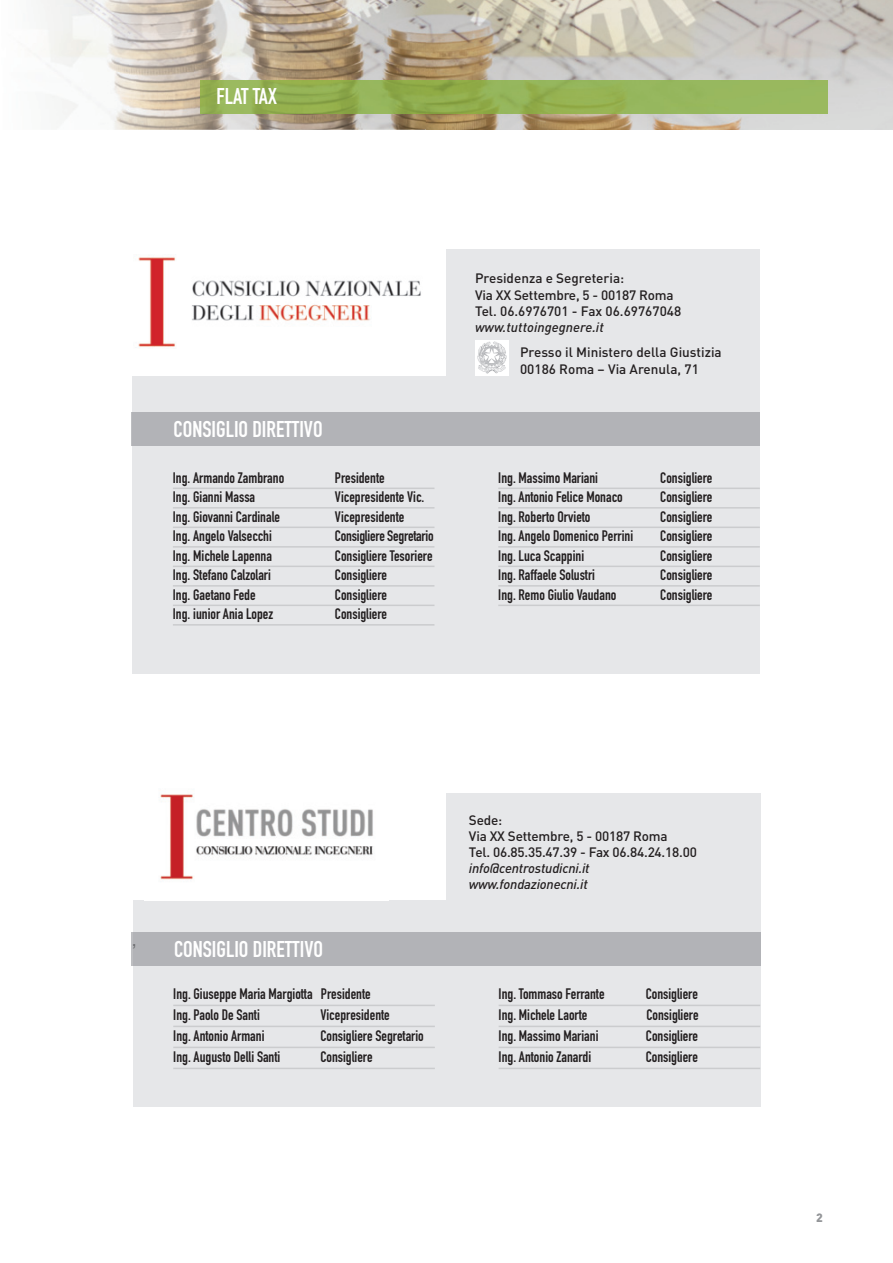
<style>
.page{position:relative;width:893px;height:1263px;background:#fff}
.page>*{position:absolute;margin:0;border:0;box-sizing:border-box;transform-origin:0 0}
.t1{font:700 22.5px "DIN Condensed";color:#fff}
.t2{font:18px "Helvetica";color:#6c6d70}
.t3{font:700 15px/21px "DIN Condensed";color:#231f20}
.t4{font:500 13.5px/16.2px "DIN";color:#231f20}
.t5{font:italic 500 13.5px/16.6px "DIN";letter-spacing:-.015em;color:#231f20}
.t6{font:900 12px "DIN";color:#939598}
</style>
<div class="page">
<div style="left:133px;top:249px;width:627px;height:424px;background:#e6e7e9"></div>
<img style="left:133px;top:249px;width:312px;height:127px">
<hr style="left:173px;top:488px;width:261px;height:1px;background:#cbccce">
<hr style="left:173px;top:507px;width:261px;height:2px;background:#cbccce">
<hr style="left:173px;top:527px;width:261px;height:1px;background:#cbccce">
<hr style="left:173px;top:546px;width:261px;height:2px;background:#cbccce">
<hr style="left:173px;top:566px;width:261px;height:1px;background:#cbccce">
<hr style="left:173px;top:585px;width:261px;height:2px;background:#cbccce">
<hr style="left:173px;top:605px;width:261px;height:1px;background:#cbccce">
<hr style="left:173px;top:624px;width:261px;height:2px;background:#cbccce">
<hr style="left:498px;top:488px;width:262px;height:1px;background:#cbccce">
<hr style="left:498px;top:507px;width:262px;height:2px;background:#cbccce">
<hr style="left:498px;top:527px;width:262px;height:1px;background:#cbccce">
<hr style="left:498px;top:546px;width:262px;height:2px;background:#cbccce">
<hr style="left:498px;top:566px;width:262px;height:1px;background:#cbccce">
<hr style="left:498px;top:585px;width:262px;height:2px;background:#cbccce">
<hr style="left:498px;top:605px;width:262px;height:1px;background:#cbccce">
<hr style="left:132px;top:412px;width:1px;height:33px;background:#bdbec1">
<div style="left:133px;top:412px;width:627px;height:33px;background:#b2b3b7"></div>
<img style="left:475px;top:340px;width:34px;height:36px">
<div style="left:133px;top:793px;width:627px;height:314px;background:#e6e7e9"></div>
<div style="left:128px;top:775px;width:318px;height:125px;background:#fff"></div>
<img style="left:160px;top:794px;width:213px;height:86px">
<hr style="left:173px;top:1005px;width:262px;height:1px;background:#cbccce">
<hr style="left:173px;top:1026px;width:262px;height:1px;background:#cbccce">
<hr style="left:173px;top:1047px;width:262px;height:1px;background:#cbccce">
<hr style="left:173px;top:1068px;width:262px;height:1px;background:#cbccce">
<hr style="left:499px;top:1005px;width:261px;height:1px;background:#cbccce">
<hr style="left:499px;top:1026px;width:261px;height:1px;background:#cbccce">
<hr style="left:499px;top:1047px;width:261px;height:1px;background:#cbccce">
<hr style="left:499px;top:1068px;width:261px;height:1px;background:#cbccce">
<hr style="left:132px;top:932px;width:1px;height:34px;background:#bdbec1">
<div style="left:133px;top:932px;width:627px;height:34px;background:#b2b3b7"></div>
<img style="left:426px;top:0;width:467px;height:130px">
<img style="left:40px;top:0;width:386px;height:130px">
<img style="left:201px;top:80px;width:627px;height:33px">
<h1 class="t1" style="left:216px;top:88px;width:62px">FLAT TAX</h1>
<h1 class="t1" style="left:174px;top:421px;width:151px">CONSIGLIO DIRETTIVO</h1>
<p class="t3" style="left:173px;top:468px;width:113px">Ing. Armando Zambrano</p>
<p class="t3" style="left:335px;top:468px;width:51px">Presidente</p>
<p class="t3" style="left:173px;top:488px;width:84px">Ing. Gianni Massa</p>
<p class="t3" style="left:335px;top:488px;width:91px">Vicepresidente Vic.</p>
<p class="t3" style="left:173px;top:507px;width:109px">Ing. Giovanni Cardinale</p>
<p class="t3" style="left:335px;top:507px;width:71px">Vicepresidente</p>
<p class="t3" style="left:173px;top:527px;width:101px">Ing. Angelo Valsecchi</p>
<p class="t3" style="left:335px;top:527px;width:100px">Consigliere Segretario</p>
<p class="t3" style="left:173px;top:546px;width:101px">Ing. Michele Lapenna</p>
<p class="t3" style="left:335px;top:546px;width:99px">Consigliere Tesoriere</p>
<p class="t3" style="left:173px;top:566px;width:99px">Ing. Stefano Calzolari</p>
<p class="t3" style="left:335px;top:566px;width:54px">Consigliere</p>
<p class="t3" style="left:173px;top:585px;width:84px">Ing. Gaetano Fede</p>
<p class="t3" style="left:335px;top:585px;width:54px">Consigliere</p>
<p class="t3" style="left:173px;top:605px;width:102px">Ing. iunior Ania Lopez</p>
<p class="t3" style="left:335px;top:605px;width:54px">Consigliere</p>
<p class="t4" style="left:475px;top:272px;width:208px">Presidenza e Segreteria:<br>Via XX Settembre, 5 - 00187 Roma<br>Tel. 06.6976701 - Fax 06.69767048</p>
<p class="t5" style="left:475px;top:321px;width:130px">www.tuttoingegnere.it</p>
<p class="t4" style="left:520px;top:346px;width:203px">Presso il Ministero della Giustizia<br>00186 Roma – Via Arenula, 71</p>
<p class="t3" style="left:498px;top:468px;width:101px">Ing. Massimo Mariani</p>
<p class="t3" style="left:660px;top:468px;width:54px">Consigliere</p>
<p class="t3" style="left:498px;top:488px;width:126px">Ing. Antonio Felice Monaco</p>
<p class="t3" style="left:660px;top:488px;width:54px">Consigliere</p>
<p class="t3" style="left:498px;top:507px;width:94px">Ing. Roberto Orvieto</p>
<p class="t3" style="left:660px;top:507px;width:54px">Consigliere</p>
<p class="t3" style="left:498px;top:527px;width:136px">Ing. Angelo Domenico Perrini</p>
<p class="t3" style="left:660px;top:527px;width:54px">Consigliere</p>
<p class="t3" style="left:498px;top:546px;width:87px">Ing. Luca Scappini</p>
<p class="t3" style="left:660px;top:546px;width:54px">Consigliere</p>
<p class="t3" style="left:498px;top:566px;width:98px">Ing. Raffaele Solustri</p>
<p class="t3" style="left:660px;top:566px;width:54px">Consigliere</p>
<p class="t3" style="left:498px;top:585px;width:120px">Ing. Remo Giulio Vaudano</p>
<p class="t3" style="left:660px;top:585px;width:54px">Consigliere</p>
<p class="t2" style="left:132px;top:933px;width:7px">,</p>
<h1 class="t1" style="left:174px;top:941px;width:151px">CONSIGLIO DIRETTIVO</h1>
<p class="t3" style="left:173px;top:985px;width:199px">Ing. Giuseppe Maria Margiotta Presidente<br>Ing. Paolo De Santi</p>
<p class="t3" style="left:320px;top:1006px;width:71px">Vicepresidente</p>
<p class="t3" style="left:173px;top:1027px;width:93px">Ing. Antonio Armani</p>
<p class="t3" style="left:320px;top:1027px;width:105px">Consigliere Segretario</p>
<p class="t3" style="left:173px;top:1048px;width:109px">Ing. Augusto Delli Santi</p>
<p class="t3" style="left:320px;top:1048px;width:54px">Consigliere</p>
<p class="t4" style="left:469px;top:813px;width:229px">Sede:<br>Via XX Settembre, 5 - 00187 Roma<br>Tel. 06.85.35.47.39 - Fax 06.84.24.18.00</p>
<p class="t5" style="left:469px;top:861px;width:122px">info@centrostudicni.it www.fondazionecni.it</p>
<p class="t3" style="left:499px;top:985px;width:107px">Ing. Tommaso Ferrante</p>
<p class="t3" style="left:646px;top:985px;width:54px">Consigliere</p>
<p class="t3" style="left:499px;top:1006px;width:90px">Ing. Michele Laorte</p>
<p class="t3" style="left:646px;top:1006px;width:54px">Consigliere</p>
<p class="t3" style="left:499px;top:1027px;width:101px">Ing. Massimo Mariani</p>
<p class="t3" style="left:646px;top:1027px;width:54px">Consigliere</p>
<p class="t3" style="left:499px;top:1048px;width:94px">Ing. Antonio Zanardi</p>
<p class="t3" style="left:646px;top:1048px;width:54px">Consigliere</p>
<p class="t6" style="left:816px;top:1213px;width:8px">2</p>
</div>
